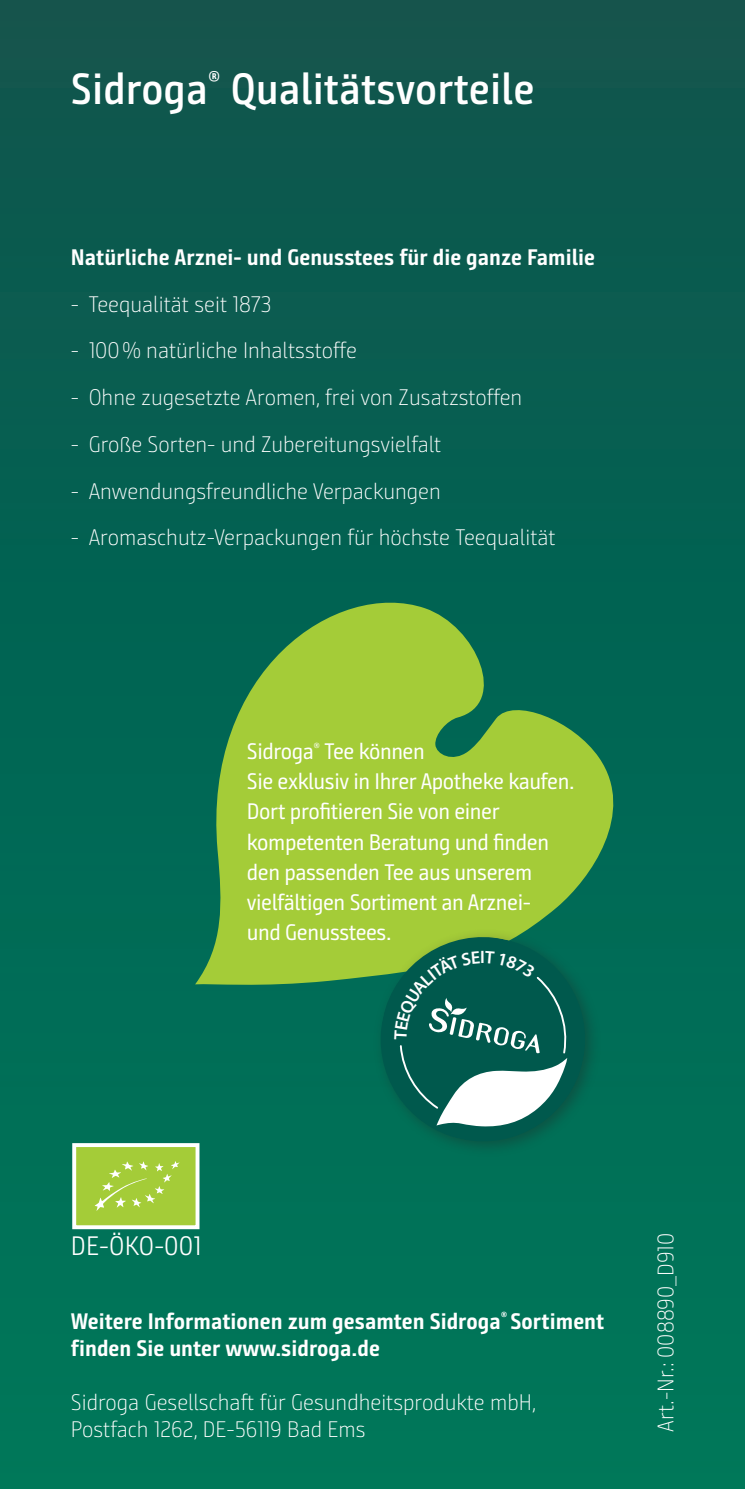
<style>
.page{position:relative;width:745px;height:1489px;background:#fff}
.page>*{position:absolute;margin:0;border:0;box-sizing:border-box;transform-origin:0 0}
.t1{font:600 43.75px "Bunday Sans";color:#fff}
.t2{font:300 26.75px "Bunday Sans";letter-spacing:.005em;color:#fff}
.t3{font:300 22.5px/27px "Bunday Sans";color:#fff}
.t4{font:22.5px/30px "Bunday Sans";letter-spacing:-.02em;color:#fff}
.t5{font:700 22.5px/27px "Bunday Sans";color:#fff}
.t6{font:600 18px "Myriad Pro";color:#fff}
</style>
<div class="page">
<div style="left:0;top:0;width:744px;height:1488px;background:linear-gradient(to bottom,#0d544d,#00785a)"></div>
<svg style="left:195px;top:578px;width:441px;height:409px;background:#68a641"></svg>
<div style="left:372px;top:928px;width:229px;height:229px;background:#006f57"></div>
<svg style="left:371px;top:927px;width:223px;height:223px"></svg>
<div style="left:74px;top:1144px;width:123px;height:83px;background:#a4cc38"></div>
<svg style="left:94px;top:1161px;width:85px;height:49px"></svg>
<div style="left:72px;top:1143px;width:127px;height:86px;border:4px solid #fff"></div>
<svg style="left:394px;top:950px;width:174px;height:177px;background:#357c6f"></svg>
<h1 class="t1" style="left:71px;top:62px;width:465px">Sidroga<sup>®</sup> Qualitätsvorteile</h1>
<p class="t5" style="left:71px;top:244px;width:525px">Natürliche Arznei- und Genusstees für die ganze Familie</p>
<p class="t3" style="left:71px;top:290px;width:202px">- Teequalität seit 1873</p>
<p class="t3" style="left:71px;top:337px;width:287px">- 100% natürliche Inhaltsstoffe</p>
<p class="t3" style="left:71px;top:384px;width:452px">- Ohne zugesetzte Aromen, frei von Zusatzstoffen</p>
<p class="t3" style="left:71px;top:430px;width:372px">- Große Sorten- und Zubereitungsvielfalt</p>
<p class="t3" style="left:71px;top:477px;width:371px">- Anwendungsfreundliche Verpackungen</p>
<p class="t3" style="left:71px;top:524px;width:486px">- Aromaschutz-Verpackungen für höchste Teequalität</p>
<p class="t4" style="left:247px;top:736px;width:329px">Sidroga<sup>®</sup> Tee können<br>Sie exklusiv in Ihrer Apotheke kaufen.<br>Dort profitieren Sie von einer kompetenten Beratung und finden den passenden Tee aus unserem vielfältigen Sortiment an Arznei-<br>und Genusstees.</p>
<p class="t6" style="left:480px;top:945px;width:6px">I</p>
<p class="t2" style="left:71px;top:1229px;width:132px">DE-ÖKO-001</p>
<p class="t5" style="left:71px;top:1307px;width:534px">Weitere Informationen zum gesamten Sidroga<sup>®</sup> Sortiment finden Sie unter www.sidroga.de</p>
<p class="t3" style="left:71px;top:1388px;width:467px">Sidroga Gesellschaft für Gesundheitsprodukte mbH,<br>Postfach 1262, DE-56119 Bad Ems</p>
<p class="t3" style="left:652px;top:1431px;width:200px;rotate:-90deg">Art.-Nr.: 008890_D910</p>
</div>
